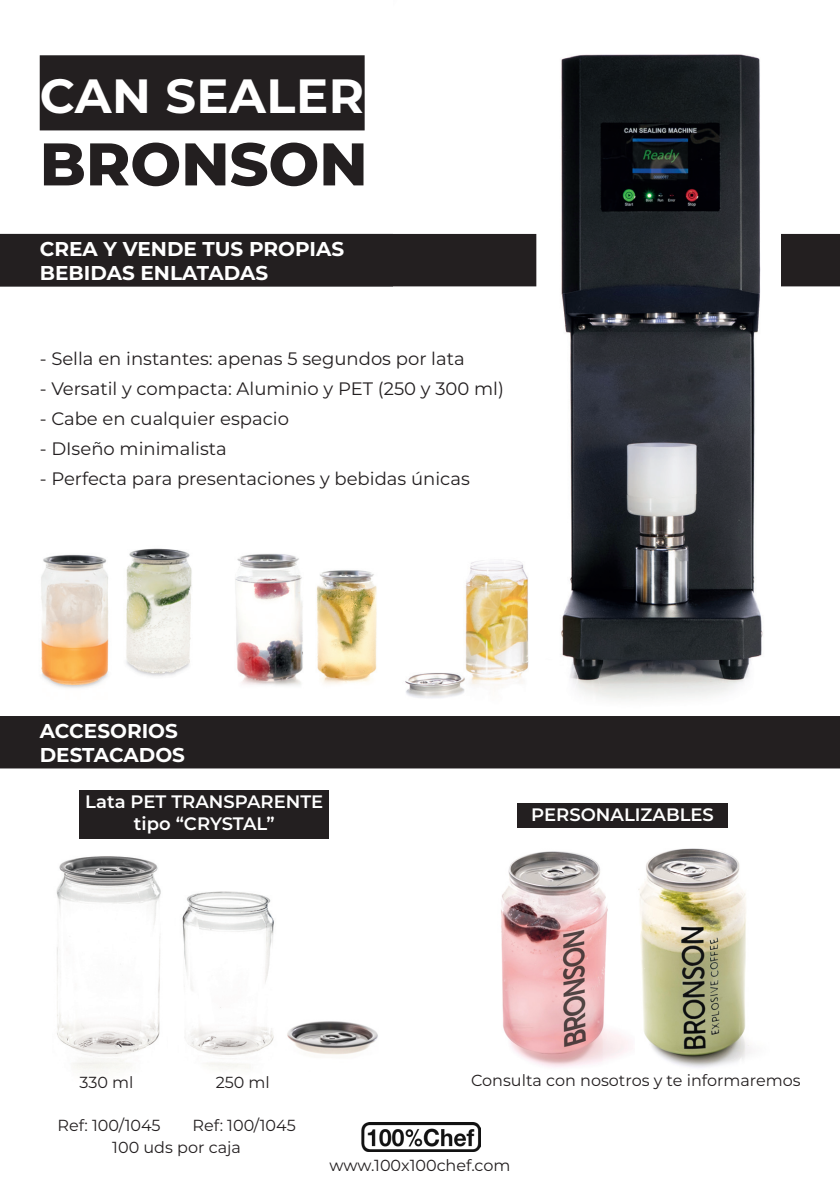
<style>
.page{position:relative;width:840px;height:1191px;background:#fff}
.page>*{position:absolute;margin:0;border:0;box-sizing:border-box;transform-origin:0 0}
.t1{font:800 60px "Montserrat";color:#231f20}
.t2{font:700 48px "Montserrat";letter-spacing:.01em;color:#fff}
.t3{font:700 20px/24px "Montserrat";color:#fff}
.t4{font:18px "Montserrat";color:#231f20}
.t5{font:600 18px "Montserrat";color:#fff}
.t6{font:16px "Montserrat";color:#231f20}
</style>
<div class="page">
<div style="left:781px;top:234px;width:58px;height:52px;background:#231f20"></div>
<img style="left:393px;top:54px;width:370px;height:646px">
<div style="left:41px;top:56px;width:322px;height:73px;background:#231f20"></div>
<div style="left:40px;top:55px;width:324px;height:75px;border:2px solid #231f20"></div>
<div style="left:0;top:234px;width:536px;height:52px;background:#231f20"></div>
<img style="left:235px;top:553px;width:142px;height:133px">
<img style="left:41px;top:548px;width:151px;height:140px">
<div style="left:0;top:716px;width:839px;height:52px;background:#231f20"></div>
<div style="left:79px;top:790px;width:250px;height:48px;background:#231f20"></div>
<img style="left:56px;top:856px;width:105px;height:218px">
<img style="left:182px;top:891px;width:92px;height:178px">
<img style="left:287px;top:1021px;width:91px;height:34px">
<img style="left:638px;top:848px;width:113px;height:220px">
<img style="left:501px;top:851px;width:128px;height:217px">
<div style="left:517px;top:803px;width:210px;height:25px;background:#231f20"></div>
<img style="left:361px;top:1123px;width:119px;height:28px">
<p class="t2" style="left:40px;top:62px;width:326px">CAN SEALER</p>
<p class="t1" style="left:40px;top:120px;width:329px">BRONSON</p>
<p class="t3" style="left:40px;top:236px;width:306px">CREA Y VENDE TUS PROPIAS<br>BEBIDAS ENLATADAS</p>
<p class="t4" style="left:40px;top:346px;width:426px">- Sella en instantes: apenas 5 segundos por lata</p>
<p class="t4" style="left:40px;top:376px;width:465px">- Versatil y compacta: Aluminio y PET (250 y 300 ml)</p>
<p class="t4" style="left:40px;top:406px;width:250px">- Cabe en cualquier espacio</p>
<p class="t4" style="left:40px;top:436px;width:188px">- DIseño minimalista</p>
<p class="t4" style="left:40px;top:466px;width:431px">- Perfecta para presentaciones y bebidas únicas</p>
<p class="t3" style="left:40px;top:718px;width:140px">ACCESORIOS</p>
<p class="t3" style="left:40px;top:742px;width:147px">DESTACADOS</p>
<p class="t5" style="left:85px;top:788px;width:239px">Lata PET TRANSPARENTE</p>
<p class="t5" style="left:134px;top:810px;width:142px">tipo “CRYSTAL”</p>
<p class="t5" style="left:531px;top:802px;width:184px">PERSONALIZABLES</p>
<p class="t6" style="left:79px;top:1071px;width:56px">330 ml</p>
<p class="t6" style="left:215px;top:1071px;width:56px">250 ml</p>
<p class="t6" style="left:57px;top:1114px;width:105px">Ref: 100/1045</p>
<p class="t6" style="left:192px;top:1114px;width:105px">Ref: 100/1045</p>
<p class="t6" style="left:112px;top:1136px;width:130px">100 uds por caja</p>
<p class="t6" style="left:471px;top:1069px;width:331px">Consulta con nosotros y te informaremos</p>
<p class="t6" style="left:329px;top:1154px;width:182px">www.100x100chef.com</p>
</div>
